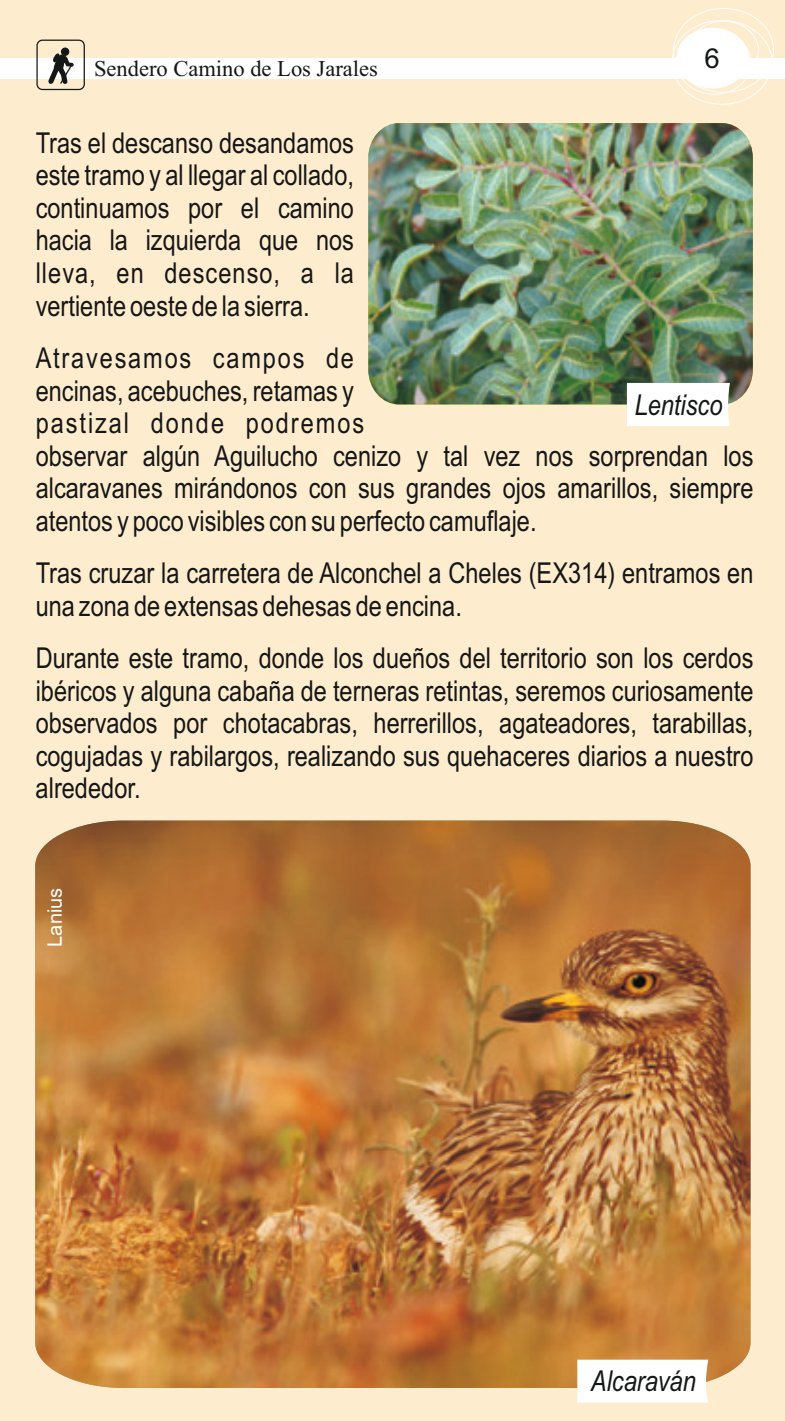
<style>
.page{position:relative;width:785px;height:1421px;background:#fff}
.page>*{position:absolute;margin:0;border:0;box-sizing:border-box;transform-origin:0 0}
.t1{font:28.75px/32.5px "Arial Narrow";color:#151616;text-align:justify}
.t2{font:italic 28.75px "Arial Narrow";color:#151616}
.t3{font:27.5px "Arial";color:#151616}
.t4{font:22.5px "Times New Roman";color:#151616}
.t5{font:20px "Arial";color:#fff}
</style>
<div class="page">
<div style="left:0;top:0;width:784px;height:1421px;background:#fdeccd"></div>
<img style="left:35px;top:820px;width:715px;height:568px">
<div style="left:577px;top:1360px;width:131px;height:43px;background:#fff"></div>
<img style="left:368px;top:123px;width:384px;height:281px">
<div style="left:627px;top:383px;width:102px;height:43px;background:#fff"></div>
<div style="left:0;top:58px;width:784px;height:21px;background:#fff"></div>
<div style="left:36px;top:40px;width:49px;height:50px;border:1px solid #151616;border-radius:5px"></div>
<div style="left:61px;top:48px;width:8px;height:8px;background:#151616;border:1px solid #151616;border-radius:50%"></div>
<svg style="left:48px;top:53px;width:26px;height:31px"></svg>
<div style="left:676px;top:28px;width:72px;height:60px;background:#fff;border:1px solid #fff;border-radius:50%"></div>
<div style="left:688px;top:21px;width:70px;height:59px;border:1px solid #fff;border-radius:50%"></div>
<p class="t4" style="left:94px;top:60px;width:285px">Sendero Camino de Los Jarales</p>
<p class="t3" style="left:704px;top:48px;width:17px">6</p>
<p class="t1" style="left:36px;top:129px;width:320px">Tras el descanso desandamos este tramo y al llegar al collado, continuamos por el camino hacia la izquierda que nos lleva, en descenso, a la vertiente oeste de la sierra.</p>
<p class="t1" style="left:36px;top:344px;width:719px;text-align:left">Atravesamos campos de<br>encinas, acebuches, retamas y<br>pastizal donde podremos<br>observar algún Aguilucho cenizo y tal vez nos sorprendan los alcaravanes mirándonos con sus grandes ojos amarillos, siempre atentos y poco visibles con su perfecto camuflaje.</p>
<p class="t1" style="left:36px;top:559px;width:719px">Tras cruzar la carretera de Alconchel a Cheles (EX314) entramos en una zona de extensas dehesas de encina.</p>
<p class="t1" style="left:36px;top:644px;width:719px">Durante este tramo, donde los dueños del territorio son los cerdos ibéricos y alguna cabaña de terneras retintas, seremos curiosamente observados por chotacabras, herrerillos, agateadores, tarabillas, cogujadas y rabilargos, realizando sus quehaceres diarios a nuestro alrededor.</p>
<p class="t2" style="left:634px;top:394px;width:89px">Lentisco</p>
<p class="t5" style="left:47px;top:947px;width:60px;rotate:-90deg">Lanius</p>
<p class="t2" style="left:591px;top:1370px;width:106px">Alcaraván</p>
</div>
